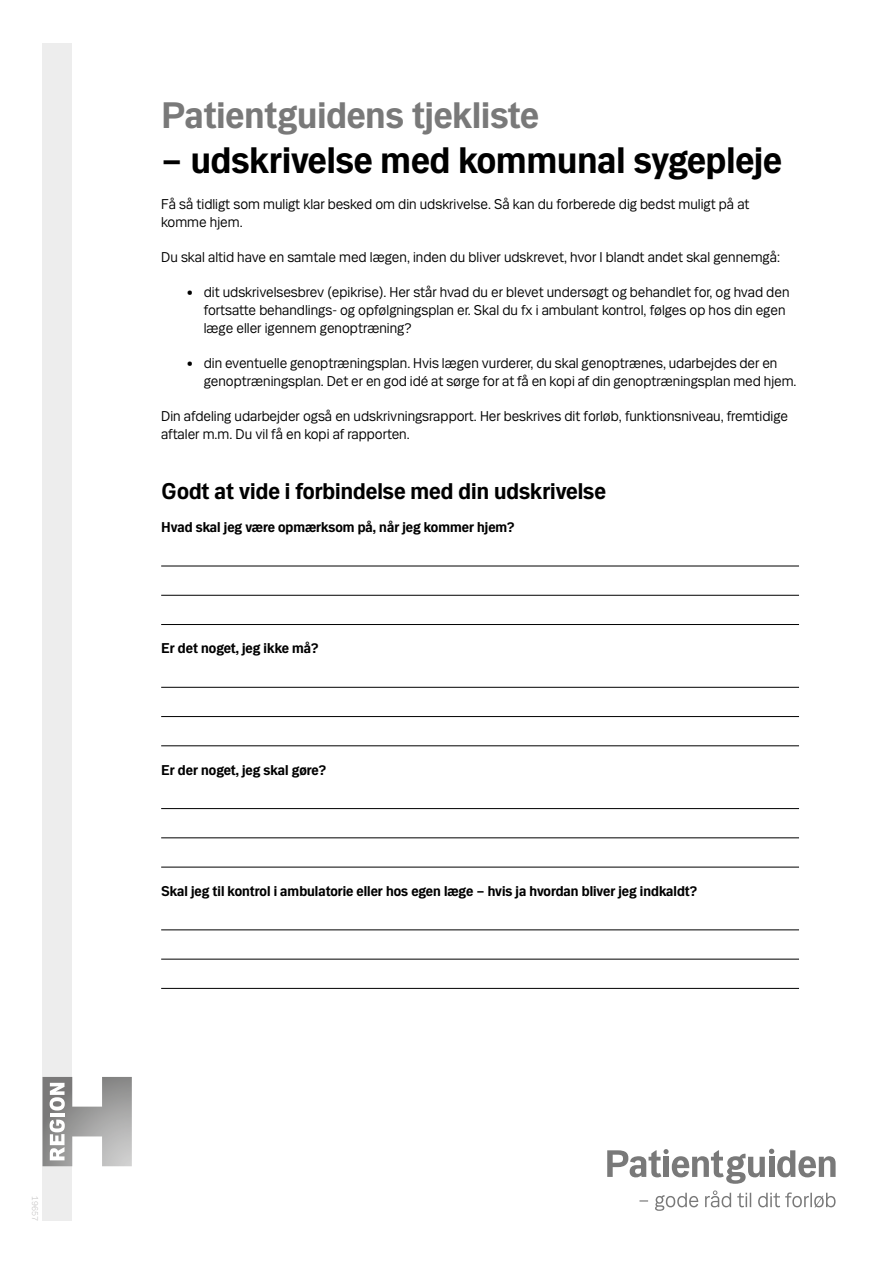
<style>
.page{position:relative;width:893px;height:1263px;background:#fff}
.page>*{position:absolute;margin:0;border:0;box-sizing:border-box;transform-origin:0 0}
.overskrift_1{font:700 39px "Mari";color:#000}
.overskrift_1-2{font:700 39px "Mari";color:#797979}
.Overskrift_2{font:700 24px "Mari";color:#000}
.brød{font:15px/18px "Mari";color:#000}
.brød-2{font:700 15px "Mari";color:#000}
.t1{font:300 9px "Mari";color:#c1c0c0}
</style>
<div class="page">
<svg style="left:607px;top:1149px;width:229px;height:35px"></svg>
<svg style="left:639px;top:1190px;width:197px;height:21px"></svg>
<div style="left:43px;top:43px;width:29px;height:1177px;background:#ededed"></div>
<svg style="left:43px;top:1077px;width:89px;height:89px"></svg>
<hr style="left:161px;top:566px;width:638px;height:1px;background:#000">
<hr style="left:161px;top:595px;width:638px;height:1px;background:#000">
<hr style="left:161px;top:624px;width:638px;height:1px;background:#000">
<hr style="left:161px;top:687px;width:638px;height:1px;background:#000">
<hr style="left:161px;top:716px;width:638px;height:1px;background:#000">
<hr style="left:161px;top:745px;width:638px;height:1px;background:#000">
<hr style="left:161px;top:808px;width:638px;height:1px;background:#000">
<hr style="left:161px;top:837px;width:638px;height:1px;background:#000">
<hr style="left:161px;top:867px;width:638px;height:1px;background:#000">
<hr style="left:161px;top:929px;width:638px;height:1px;background:#000">
<hr style="left:161px;top:959px;width:638px;height:1px;background:#000">
<hr style="left:161px;top:988px;width:638px;height:1px;background:#000">
<p class="t1" style="left:41px;top:1196px;width:26px;rotate:90deg">19657</p>
<h1 class="overskrift_1-2" style="left:161px;top:92px;width:379px">Patientguidens tjekliste</h1>
<h1 class="overskrift_1" style="left:161px;top:137px;width:622px">– udskrivelse med kommunal sygepleje</h1>
<p class="brød" style="left:161px;top:194px;width:590px">Få så tidligt som muligt klar besked om din udskrivelse. Så kan du forberede dig bedst muligt på at komme hjem.</p>
<p class="brød" style="left:161px;top:247px;width:620px">Du skal altid have en samtale med lægen, inden du bliver udskrevet, hvor I blandt andet skal gennemgå:</p>
<p class="brød" style="left:204px;top:282px;width:587px;text-indent:-17px">• dit udskrivelsesbrev (epikrise). Her står hvad du er blevet undersøgt og behandlet for, og hvad den fortsatte behandlings- og opfølgningsplan er. Skal du fx i ambulant kontrol, følges op hos din egen læge eller igennem genoptræning?</p>
<p class="brød" style="left:204px;top:353px;width:594px;text-indent:-17px">• din eventuelle genoptræningsplan. Hvis lægen vurderer, du skal genoptrænes, udarbejdes der en genoptræningsplan. Det er en god idé at sørge for at få en kopi af din genoptræningsplan med hjem.</p>
<p class="brød" style="left:161px;top:406px;width:628px">Din afdeling udarbejder også en udskrivningsrapport. Her beskrives dit forløb, funktionsniveau, fremtidige aftaler m.m. Du vil få en kopi af rapporten.</p>
<h2 class="Overskrift_2" style="left:161px;top:476px;width:446px">Godt at vide i forbindelse med din udskrivelse</h2>
<p class="brød-2" style="left:161px;top:518px;width:355px">Hvad skal jeg være opmærksom på, når jeg kommer hjem?</p>
<p class="brød-2" style="left:161px;top:640px;width:159px">Er det noget, jeg ikke må?</p>
<p class="brød-2" style="left:161px;top:761px;width:166px">Er der noget, jeg skal gøre?</p>
<p class="brød-2" style="left:161px;top:882px;width:538px">Skal jeg til kontrol i ambulatorie eller hos egen læge – hvis ja hvordan bliver jeg indkaldt?</p>
</div>
